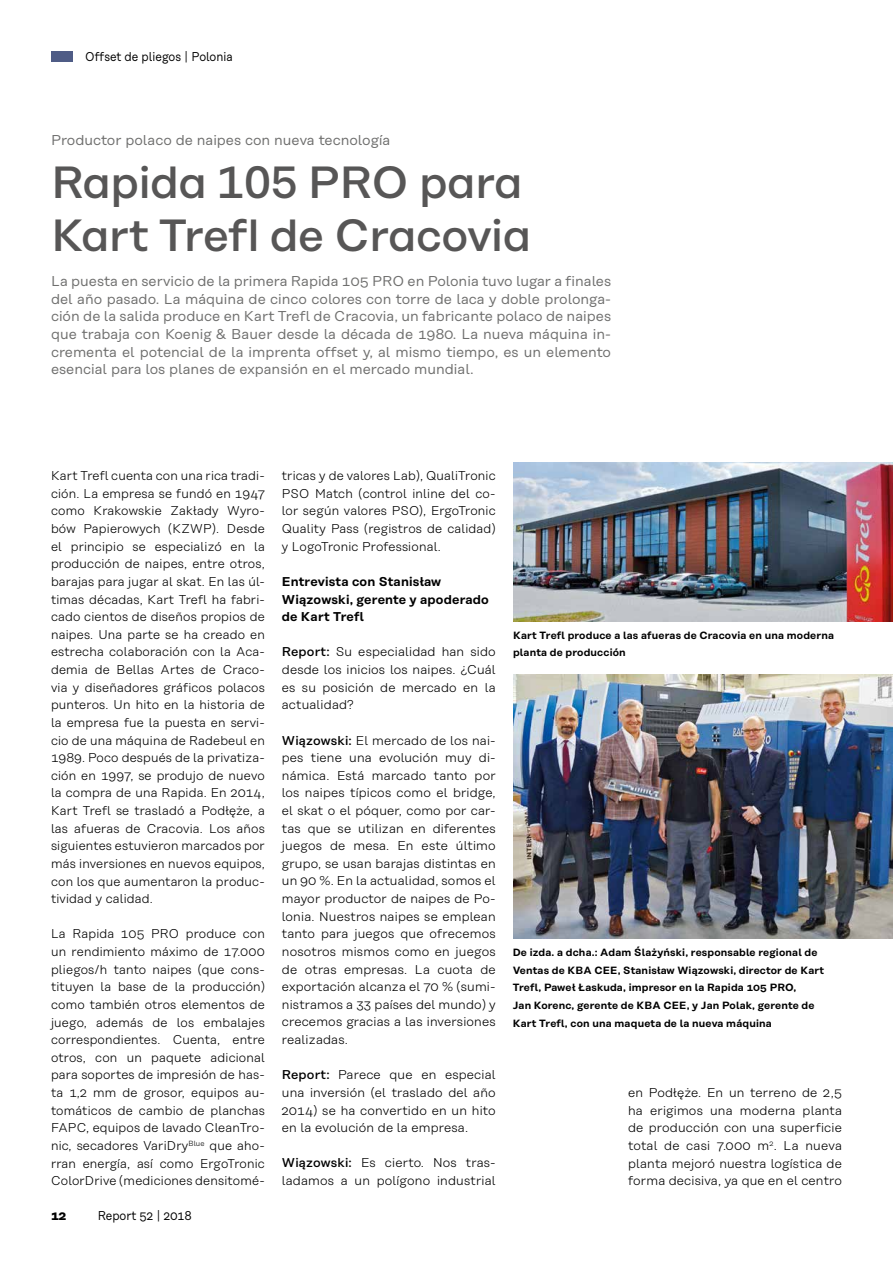
<style>
.page{position:relative;width:893px;height:1263px;background:#fff}
.page>*{position:absolute;margin:0;border:0;box-sizing:border-box;transform-origin:0 0}
.t1{font:500 45px/52.8px "Koenig&Bauer H";letter-spacing:-.01em;color:#575656}
.t2{font:14.25px/17.7px "Koenig&Bauer T";color:#6f6f6e;text-align:justify}
.t3{font:300 12.75px/17.5px "Koenig&Bauer T";letter-spacing:.015em;color:#000;text-align:justify}
.t4{font:600 12.75px/17.5px "Koenig&Bauer T";letter-spacing:.015em;color:#000}
.t5{font:12.75px "Koenig&Bauer T";color:#000;scale:.9 1}
.t6{font:700 12.75px "Koenig&Bauer T";color:#000}
.t7{font:600 10.5px/17.7px "Koenig&Bauer T";letter-spacing:.015em;color:#000}
.s1{font-weight:500}
</style>
<div class="page">
<div style="left:51px;top:51px;width:21px;height:11px;background:#4f5c86"></div>
<img style="left:513px;top:462px;width:380px;height:159px">
<img style="left:513px;top:674px;width:380px;height:264px">
<p class="t5" style="left:85px;top:50px;width:166px">Offset de pliegos | Polonia</p>
<p class="t2" style="left:51px;top:131px;width:341px">Productor polaco de naipes con nueva tecnología</p>
<h1 class="t1" style="left:51px;top:156px;width:482px">Rapida 105 PRO para<br>Kart Trefl de Cracovia</h1>
<p class="t2" style="left:51px;top:272px;width:562px">La puesta en servicio de la primera Rapida 105 PRO en Polonia tuvo lugar a finales del año pasado. La máquina de cinco colores con torre de laca y doble prolonga&shy;ción de la salida produce en Kart Trefl de Cracovia, un fabricante polaco de naipes que trabaja con Koenig &amp; Bauer desde la década de 1980. La nueva máquina in&shy;crementa el potencial de la imprenta offset y, al mismo tiempo, es un elemento esencial para los planes de expansión en el mercado mundial.</p>
<p class="t3" style="left:51px;top:467px;width:215px">Kart Trefl cuenta con una rica tradi&shy;ción. La empresa se fundó en 1947 como Krakowskie Zakłady Wyro&shy;bów Papierowych (KZWP). Desde el principio se especializó en la producción de naipes, entre otros, barajas para jugar al skat. En las úl&shy;timas décadas, Kart Trefl ha fabri&shy;cado cientos de diseños propios de naipes. Una parte se ha creado en estrecha colaboración con la Aca&shy;demia de Bellas Artes de Craco&shy;via y diseñadores gráficos polacos punteros. Un hito en la historia de la empresa fue la puesta en servi&shy;cio de una máquina de Radebeul en 1989. Poco después de la privatiza&shy;ción en 1997, se produjo de nuevo la compra de una Rapida. En 2014, Kart Trefl se trasladó a Podłęże, a las afueras de Cracovia. Los años siguientes estuvieron marcados por más inversiones en nuevos equipos, con los que aumentaron la produc&shy;tividad y calidad.</p>
<p class="t3" style="left:51px;top:925px;width:215px">La Rapida 105 PRO produce con un rendimiento máximo de 17.000 pliegos/h tanto naipes (que cons&shy;tituyen la base de la producción) como también otros elementos de juego, además de los embalajes correspondientes. Cuenta, entre otros, con un paquete adicional para soportes de impresión de has&shy;ta 1,2 mm de grosor, equipos au&shy;tomáticos de cambio de planchas FAPC, equipos de lavado CleanTro&shy;nic, secadores VariDry<sup>Blue</sup> que aho&shy;rran energía, así como ErgoTronic ColorDrive (mediciones densitomé-</p>
<p class="t6" style="left:51px;top:1208px;width:17px">12</p>
<p class="t5" style="left:98px;top:1209px;width:106px">Report 52 | 2018</p>
<p class="t3" style="left:282px;top:467px;width:215px">tricas y de valores Lab), QualiTronic PSO Match (control inline del co&shy;lor según valores PSO), ErgoTronic Quality Pass (registros de calidad) y LogoTronic Professional.</p>
<p class="t4" style="left:282px;top:573px;width:209px">Entrevista con Stanisław<br>Wiązowski, gerente y apoderado de Kart Trefl</p>
<p class="t3" style="left:282px;top:643px;width:215px"><span class="s1">Report:</span> Su especialidad han sido desde los inicios los naipes. ¿Cuál es su posición de mercado en la actualidad?</p>
<p class="t3" style="left:282px;top:731px;width:215px"><span class="s1">Wiązowski:</span> El mercado de los nai&shy;pes tiene una evolución muy di&shy;námica. Está marcado tanto por los naipes típicos como el bridge, el skat o el póquer, como por car&shy;tas que se utilizan en diferentes juegos de mesa. En este último grupo, se usan barajas distintas en un 90 %. En la actualidad, somos el mayor productor de naipes de Po&shy;lonia. Nuestros naipes se emplean tanto para juegos que ofrecemos nosotros mismos como en juegos de otras empresas. La cuota de exportación alcanza el 70 % (sumi&shy;nistramos a 33 países del mundo) y crecemos gracias a las inversiones realizadas.</p>
<p class="t3" style="left:282px;top:1066px;width:215px"><span class="s1">Report:</span> Parece que en especial una inversión (el traslado del año 2014) se ha convertido en un hito en la evolución de la empresa.</p>
<p class="t3" style="left:282px;top:1154px;width:215px"><span class="s1">Wiązowski:</span> Es cierto. Nos tras&shy;ladamos a un polígono industrial</p>
<p class="t7" style="left:513px;top:626px;width:323px">Kart Trefl produce a las afueras de Cracovia en una moderna planta de producción</p>
<p class="t7" style="left:513px;top:944px;width:313px">De izda. a dcha.: Adam Ślażyński, responsable regional de Ventas de KBA CEE, Stanisław Wiązowski, director de Kart Trefl, Paweł Łaskuda, impresor en la Rapida 105 PRO,<br>Jan Korenc, gerente de KBA CEE, y Jan Polak, gerente de Kart Trefl, con una maqueta de la nueva máquina</p>
<p class="t3" style="left:628px;top:1084px;width:215px">en Podłęże. En un terreno de 2,5 ha erigimos una moderna planta de producción con una superficie total de casi 7.000 m<sup>2</sup>. La nueva planta mejoró nuestra logística de forma decisiva, ya que en el centro</p>
</div>
